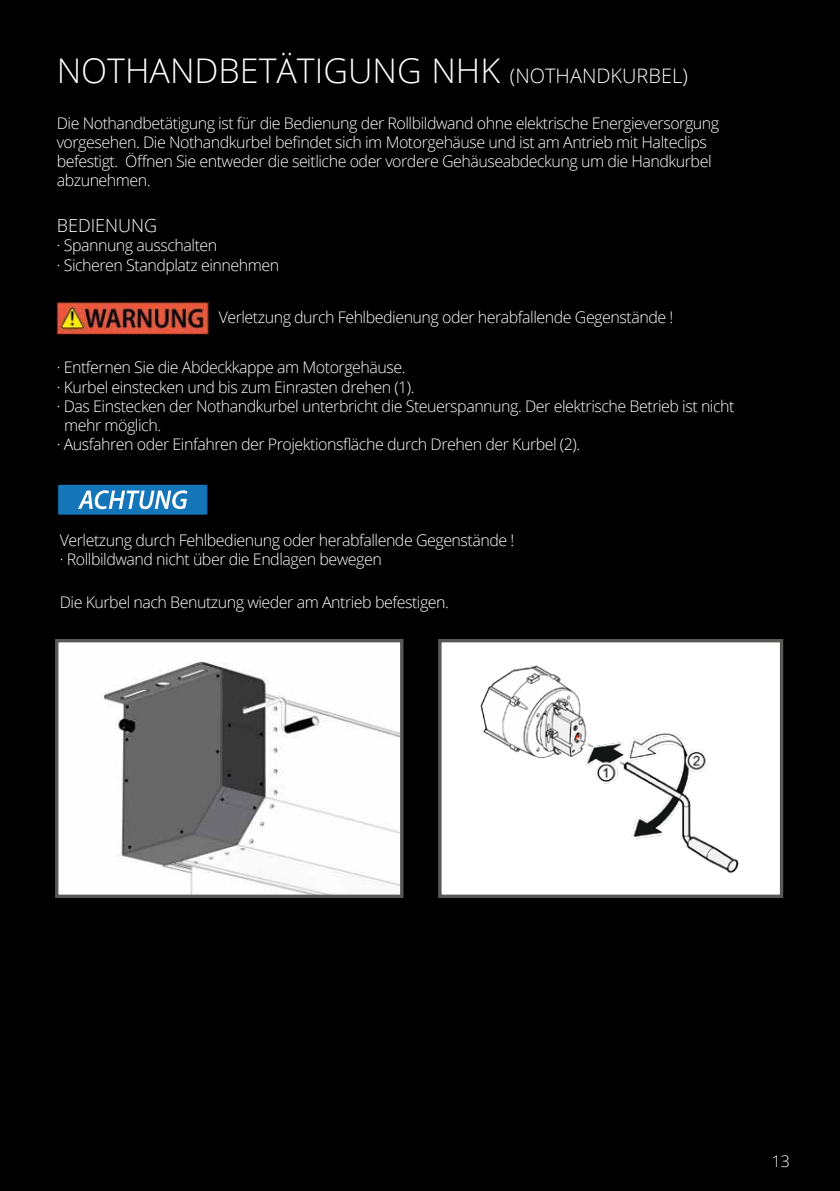
<style>
.page{position:relative;width:840px;height:1191px;background:#fff}
.page>*{position:absolute;margin:0;border:0;box-sizing:border-box;transform-origin:0 0}
.t1{font:300 34px "Open Sans";color:#fff}
.t2{font:300 18px "Open Sans";color:#fff}
.t3{font:300 16px/19.2px "Open Sans";letter-spacing:-.03em;color:#fff}
.s1{font-size:20px}
</style>
<div class="page">
<div style="left:0;top:0;width:839px;height:1191px;background:#000"></div>
<img style="left:59px;top:643px;width:340px;height:251px">
<div style="left:55px;top:639px;width:348px;height:259px;border:3px solid #585856"></div>
<div style="left:438px;top:639px;width:344px;height:259px;background:#fff;border:3px solid #585856"></div>
<img style="left:480px;top:665px;width:259px;height:209px">
<img style="left:57px;top:301px;width:152px;height:33px">
<div style="left:57px;top:484px;width:151px;height:31px;background:#1475b9"></div>
<div style="left:57px;top:483px;width:152px;height:33px;border:1px solid #000"></div>
<svg style="left:78px;top:490px;width:109px;height:19px"></svg>
<h1 class="t1" style="left:57px;top:47px;width:632px">NOTHANDBETÄTIGUNG NHK <span class="s1">(NOTHANDKURBEL)</span></h1>
<p class="t3" style="left:57px;top:113px;width:663px">Die Nothandbetätigung ist für die Bedienung der Rollbildwand ohne elektrische Energieversorgung vorgesehen. Die Nothandkurbel befindet sich im Motorgehäuse und ist am Antrieb mit Halteclips befestigt. Öffnen Sie entweder die seitliche oder vordere Gehäuseabdeckung um die Handkurbel abzunehmen.</p>
<p class="t2" style="left:57px;top:213px;width:102px">BEDIENUNG</p>
<p class="t3" style="left:57px;top:235px;width:224px">· Spannung ausschalten<br>· Sicheren Standplatz einnehmen</p>
<p class="t3" style="left:218px;top:307px;width:456px">Verletzung durch Fehlbedienung oder herabfallende Gegenstände !</p>
<p class="t3" style="left:57px;top:358px;width:350px">· Entfernen Sie die Abdeckkappe am Motorgehäuse.</p>
<p class="t3" style="left:57px;top:377px;width:359px">· Kurbel einstecken und bis zum Einrasten drehen (1).</p>
<p class="t3" style="left:57px;top:396px;width:679px">· Das Einstecken der Nothandkurbel unterbricht die Steuerspannung. Der elektrische Betrieb ist nicht</p>
<p class="t3" style="left:64px;top:415px;width:98px">mehr möglich.</p>
<p class="t3" style="left:57px;top:434px;width:524px">· Ausfahren oder Einfahren der Projektionsfläche durch Drehen der Kurbel (2).</p>
<p class="t3" style="left:60px;top:530px;width:456px">Verletzung durch Fehlbedienung oder herabfallende Gegenstände ! · Rollbildwand nicht über die Endlagen bewegen</p>
<p class="t3" style="left:60px;top:592px;width:390px">Die Kurbel nach Benutzung wieder am Antrieb befestigen.</p>
<p class="t3" style="left:771px;top:1151px;width:20px">13</p>
</div>
